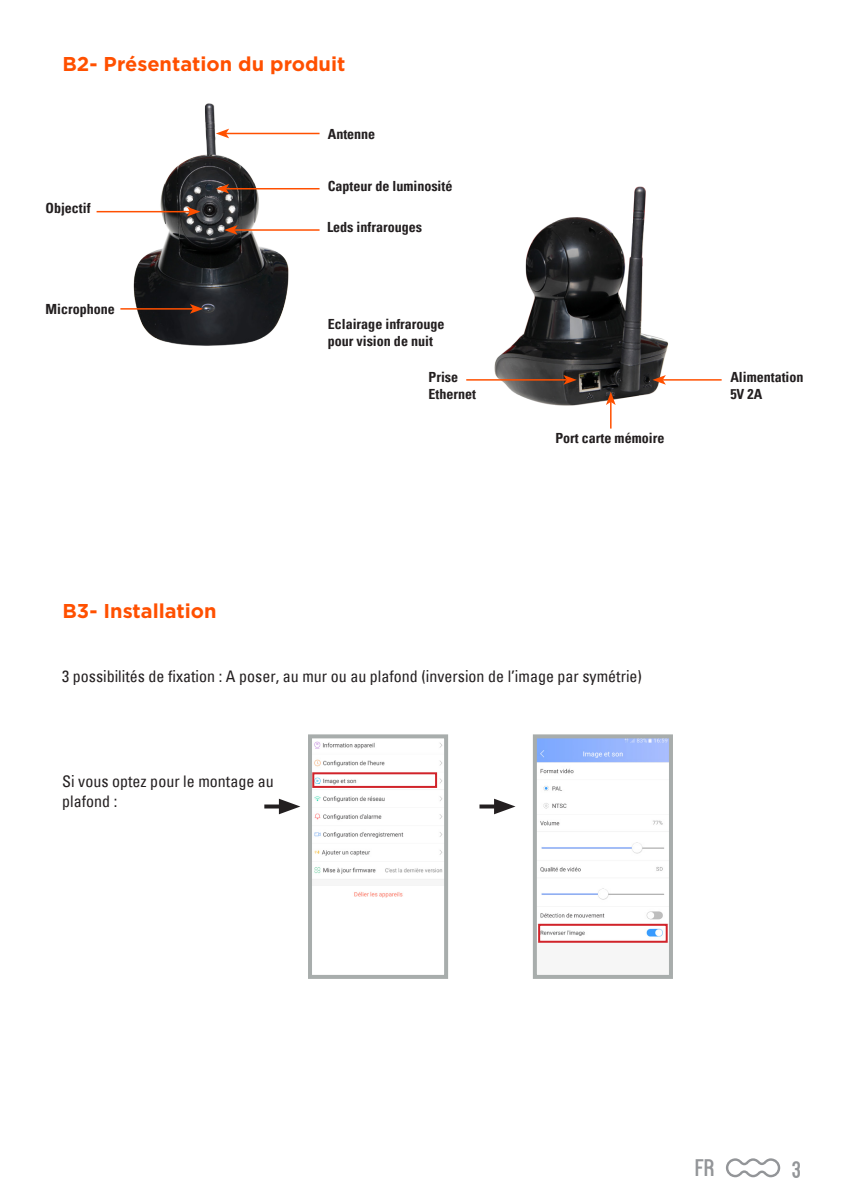
<style>
.page{position:relative;width:851px;height:1202px;background:#fff}
.page>*{position:absolute;margin:0;border:0;box-sizing:border-box;transform-origin:0 0}
.t1{font:24px "Kenzo";color:#939598}
.t2{font:700 20px "Gotham";color:#ff5000}
.t3{font:condensed 16px/20px "Univers";color:#231f20}
.t4{font:700 condensed 14px/16.8px "Univers";color:#231f20}
</style>
<div class="page">
<svg style="left:726px;top:1158px;width:54px;height:19px"></svg>
<img style="left:103px;top:103px;width:217px;height:243px">
<img style="left:494px;top:186px;width:175px;height:220px">
<hr style="left:97px;top:211px;width:93px;height:1px;background:#ff5000">
<svg style="left:187px;top:207px;width:13px;height:10px"></svg>
<hr style="left:234px;top:229px;width:85px;height:2px;background:#ff5000">
<svg style="left:224px;top:225px;width:13px;height:10px"></svg>
<hr style="left:226px;top:188px;width:93px;height:1px;background:#ff5000">
<svg style="left:216px;top:184px;width:13px;height:10px"></svg>
<hr style="left:120px;top:308px;width:73px;height:2px;background:#ff5000">
<svg style="left:190px;top:304px;width:13px;height:10px"></svg>
<hr style="left:226px;top:133px;width:93px;height:1px;background:#ff5000">
<svg style="left:216px;top:129px;width:13px;height:9px"></svg>
<hr style="left:466px;top:379px;width:100px;height:2px;background:#ff5000">
<svg style="left:563px;top:375px;width:13px;height:10px"></svg>
<hr style="left:662px;top:379px;width:59px;height:2px;background:#ff5000">
<svg style="left:652px;top:375px;width:13px;height:10px"></svg>
<svg style="left:606px;top:392px;width:9px;height:37px"></svg>
<img style="left:313px;top:741px;width:130px;height:156px">
<div style="left:308px;top:734px;width:140px;height:245px;border:4px solid #a8adac"></div>
<img style="left:537px;top:739px;width:130px;height:198px">
<div style="left:532px;top:734px;width:140px;height:245px;border:4px solid #a8adac"></div>
<svg style="left:479px;top:804px;width:15px;height:4px"></svg>
<svg style="left:494px;top:799px;width:21px;height:15px"></svg>
<div style="left:312px;top:772px;width:125px;height:16px;border:2px solid #d1232a"></div>
<svg style="left:264px;top:804px;width:15px;height:4px"></svg>
<svg style="left:279px;top:799px;width:21px;height:15px"></svg>
<div style="left:538px;top:924px;width:129px;height:19px;border:2px solid #d1232a"></div>
<h2 class="t2" style="left:63px;top:51px;width:284px">B2- Présentation du produit</h2>
<p class="t4" style="left:328px;top:125px;width:49px">Antenne</p>
<p class="t4" style="left:45px;top:199px;width:47px">Objectif</p>
<p class="t4" style="left:45px;top:301px;width:71px">Microphone</p>
<h2 class="t2" style="left:63px;top:598px;width:156px">B3- Installation</h2>
<p class="t4" style="left:328px;top:177px;width:126px">Capteur de luminosité</p>
<p class="t4" style="left:327px;top:219px;width:96px">Leds infrarouges</p>
<p class="t4" style="left:328px;top:316px;width:118px">Eclairage infrarouge pour vision de nuit</p>
<p class="t4" style="left:428px;top:369px;width:49px">Prise<br>Ethernet</p>
<p class="t4" style="left:555px;top:429px;width:110px">Port carte mémoire</p>
<p class="t3" style="left:62px;top:666px;width:581px">3 possibilités de fixation : A poser, au mur ou au plafond (inversion de l’image par symétrie)</p>
<p class="t3" style="left:62px;top:771px;width:213px">Si vous optez pour le montage au plafond :</p>
<p class="t4" style="left:730px;top:369px;width:75px">Alimentation<br>5V 2A</p>
<h1 class="t1" style="left:695px;top:1153px;width:21px">FR</h1>
<h1 class="t1" style="left:791px;top:1155px;width:11px">3</h1>
</div>
